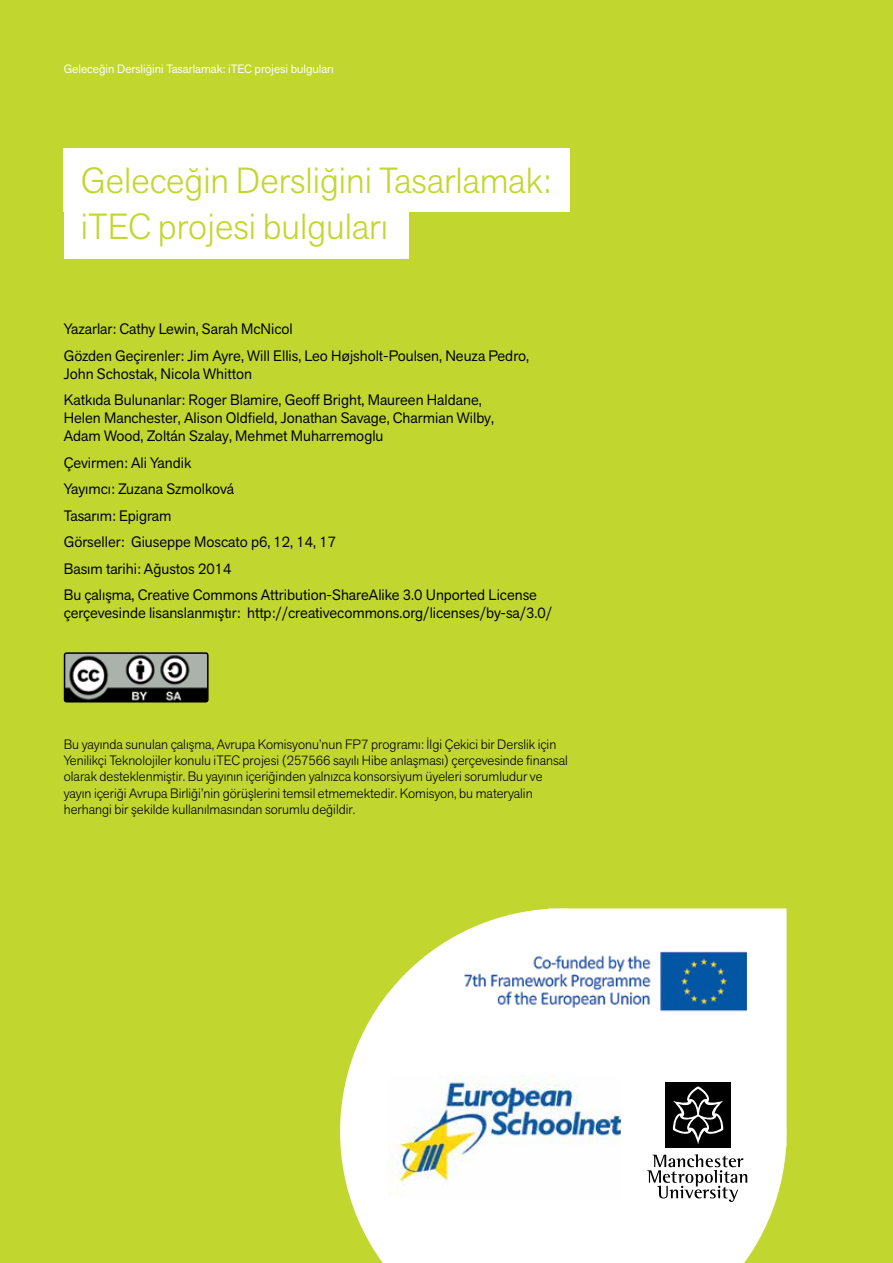
<style>
.page{position:relative;width:893px;height:1263px;background:#c1d72f}
.page>*{position:absolute;margin:0;border:0;box-sizing:border-box;transform-origin:0 0}
.t1{font:300 36px/47px "Akzid Grtsk Next";color:#c1d72f}
.t2{font:15px/26.5px "Akzid Grtsk Next";color:#000}
.t3{font:300 13.5px/16.2px "Akzid Grtsk Next";color:#000}
.t4{font:12px "Akzid Grtsk Next";color:#fff}
</style>
<div class="page">
<svg style="left:340px;top:908px;width:447px;height:355px;background:#f5f9e0"></svg>
<img style="left:388px;top:1075px;width:233px;height:123px">
<img style="left:459px;top:943px;width:288px;height:75px">
<div style="left:665px;top:1082px;width:66px;height:66px;background:#000"></div>
<svg style="left:647px;top:1154px;width:100px;height:48px;background:#c8c8c8"></svg>
<svg style="left:672px;top:1086px;width:52px;height:58px"></svg>
<img style="left:67px;top:655px;width:139px;height:44px">
<div style="left:64px;top:652px;width:145px;height:50px;border:2px solid #000101;border-radius:2px"></div>
<div style="left:64px;top:148px;width:506px;height:64px;background:#fff"></div>
<div style="left:64px;top:195px;width:344px;height:64px;background:#fff"></div>
<p class="t4" style="left:64px;top:61px;width:272px">Geleceğin Dersliğini Tasarlamak: iTEC projesi bulguları</p>
<h1 class="t1" style="left:81px;top:156px;width:472px">Geleceğin Dersliğini Tasarlamak: iTEC projesi bulguları</h1>
<p class="t2" style="left:64px;top:316px;width:467px">Yazarlar: Cathy Lewin, Sarah McNicol<br>Gözden Geçirenler: Jim Ayre, Will Ellis, Leo Højsholt-Poulsen, Neuza Pedro,</p>
<p class="t2" style="left:64px;top:360px;width:419px">John Schostak, Nicola Whitton<br>Katkıda Bulunanlar: Roger Blamire, Geoff Bright, Maureen Haldane,</p>
<p class="t2" style="left:64px;top:409px;width:432px;line-height:18px">Helen Manchester, Alison Oldfield, Jonathan Savage, Charmian Wilby,<br>Adam Wood, Zoltán Szalay, Mehmet Muharremoglu</p>
<p class="t2" style="left:64px;top:449px;width:475px">Çevirmen: Ali Yandik<br>Yayımcı: Zuzana Szmolková<br>Tasarım: Epigram<br>Görseller: Giuseppe Moscato p6, 12, 14, 17<br>Basım tarihi: Ağustos 2014<br>Bu çalışma, Creative Commons Attribution-ShareAlike 3.0 Unported License</p>
<p class="t2" style="left:64px;top:600px;width:490px">çerçevesinde lisanslanmıştır: http://creativecommons.org/licenses/by-sa/3.0/</p>
<p class="t3" style="left:64px;top:736px;width:506px">Bu yayında sunulan çalışma, Avrupa Komisyonu’nun FP7 programı: İlgi Çekici bir Derslik için Yenilikçi Teknolojiler konulu iTEC projesi (257566 sayılı Hibe anlaşması) çerçevesinde finansal olarak desteklenmiştir. Bu yayının içeriğinden yalnızca konsorsiyum üyeleri sorumludur ve yayın içeriği Avrupa Birliği’nin görüşlerini temsil etmemektedir. Komisyon, bu materyalin herhangi bir şekilde kullanılmasından sorumlu değildir.</p>
</div>
